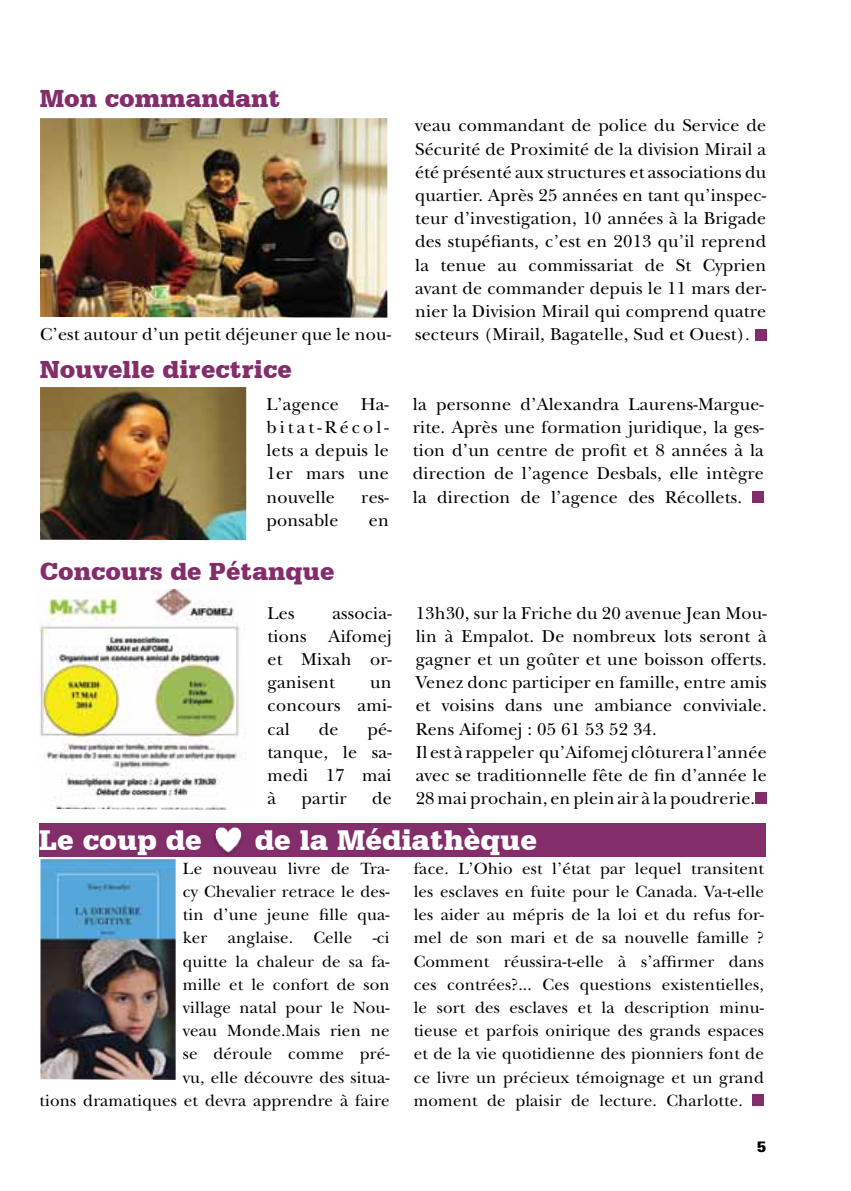
<style>
.page{position:relative;width:851px;height:1191px;background:#fff}
.page>*{position:absolute;margin:0;border:0;box-sizing:border-box;transform-origin:0 0}
.t1{font:900 30px "Serifa BT";color:#fff}
.t2{font:900 26px "Serifa BT";color:#832d6b}
.t3{font:18px/23.2px "New Baskerville LT";letter-spacing:.01em;color:#000;text-align:justify}
.t4{font:17px/23.2px "New Baskerville LT";letter-spacing:.01em;color:#000;text-align:right}
.t5{font:900 16px "Serifa LT";color:#000}
</style>
<div class="page">
<div style="left:754px;top:329px;width:12px;height:11px;background:#832d6b"></div>
<div style="left:752px;top:1094px;width:11px;height:11px;background:#832d6b"></div>
<img style="left:40px;top:859px;width:136px;height:220px">
<div style="left:40px;top:823px;width:726px;height:33px;background:#832d6b"></div>
<img style="left:210px;top:826px;width:34px;height:31px">
<img style="left:40px;top:118px;width:347px;height:199px">
<div style="left:755px;top:793px;width:11px;height:11px;background:#832d6b"></div>
<img style="left:39px;top:589px;width:201px;height:220px">
<div style="left:752px;top:491px;width:11px;height:11px;background:#832d6b"></div>
<img style="left:40px;top:387px;width:206px;height:153px">
<h2 class="t2" style="left:40px;top:82px;width:242px">Mon commandant</h2>
<p class="t3" style="left:40px;top:323px;width:352px">C’est autour d’un petit déjeuner que le nou-</p>
<h2 class="t2" style="left:40px;top:353px;width:253px">Nouvelle directrice</h2>
<p class="t3" style="left:266px;top:392px;width:124px">L’agence Ha&shy;bitat-Récol&shy;lets a depuis le 1er mars une nouvelle</p>
<p class="t3" style="left:361px;top:485px;width:29px">res-</p>
<p class="t3" style="left:266px;top:508px;width:73px">ponsable</p>
<p class="t3" style="left:369px;top:508px;width:21px">en</p>
<h2 class="t2" style="left:40px;top:555px;width:296px">Concours de Pétanque</h2>
<p class="t3" style="left:267px;top:601px;width:28px">Les</p>
<p class="t3" style="left:267px;top:601px;width:126px;text-indent:65px">associa&shy;tions Aifomej et Mixah or&shy;ganisent</p>
<p class="t3" style="left:267px;top:671px;width:126px;text-indent:103px">un concours ami&shy;cal</p>
<p class="t3" style="left:319px;top:717px;width:21px">de</p>
<p class="t3" style="left:267px;top:717px;width:126px;text-indent:100px">pé&shy;tanque, le sa&shy;medi 17 mai à</p>
<p class="t3" style="left:301px;top:787px;width:47px">partir</p>
<p class="t3" style="left:372px;top:787px;width:21px">de</p>
<p class="t3" style="left:415px;top:114px;width:352px">veau commandant de police du Service de Sécurité de Proximité de la division Mirail a été présenté aux structures et associations du quartier. Après 25 années en tant qu’inspec&shy;teur d’investigation, 10 années à la Brigade des stupéfiants, c’est en 2013 qu’il reprend la tenue au commissariat de St Cyprien avant de commander depuis le 11 mars der&shy;nier la Division Mirail qui comprend quatre secteurs (Mirail, Bagatelle, Sud et Ouest).</p>
<p class="t3" style="left:413px;top:392px;width:352px">la personne d’Alexandra Laurens-Margue&shy;rite. Après une formation juridique, la ges&shy;tion d’un centre de profit et 8 années à la direction de l’agence Desbals, elle intègre la direction de l’agence des Récollets.</p>
<p class="t3" style="left:415px;top:601px;width:352px;text-align:left">13h30, sur la Friche du 20 avenue Jean Mou&shy;lin à Empalot. De nombreux lots seront à gagner et un goûter et une boisson offerts.<br>Venez donc participer en famille, entre amis et voisins dans une ambiance conviviale.<br>Rens Aifomej : 05 61 53 52 34.<br>Il est à rappeler qu’Aifomej clôturera l’année avec se traditionnelle fête de fin d’année le 28 mai prochain, en plein air à la poudrerie.</p>
<h1 class="t1" style="left:39px;top:821px;width:164px">Le coup de</h1>
<h1 class="t1" style="left:255px;top:821px;width:283px">de la Médiathèque</h1>
<p class="t4" style="left:40px;top:856px;width:351px">Le nouveau livre de Tra-<br>cy Chevalier retrace le des-<br>tin d’une jeune fille qua-<br>ker anglaise. Celle -ci<br>quitte la chaleur de sa fa-<br>mille et le confort de son<br>village natal pour le Nou-<br>veau Monde.Mais rien ne<br>se déroule comme pré-<br>vu, elle découvre des situa-<br>tions dramatiques et devra apprendre à faire</p>
<p class="t4" style="left:413px;top:856px;width:351px;text-align:justify">face. L’Ohio est l’état par lequel transitent les esclaves en fuite pour le Canada. Va-t-elle les aider au mépris de la loi et du refus for&shy;mel de son mari et de sa nouvelle famille ?<br>Comment réussira-t-elle à s’affirmer dans ces contrées?... Ces questions existentielles, le sort des esclaves et la description minu&shy;tieuse et parfois onirique des grands espaces et de la vie quotidienne des pionniers font de ce livre un précieux témoignage et un grand moment de plaisir de lecture. Charlotte.</p>
<p class="t5" style="left:757px;top:1137px;width:10px">5</p>
</div>
